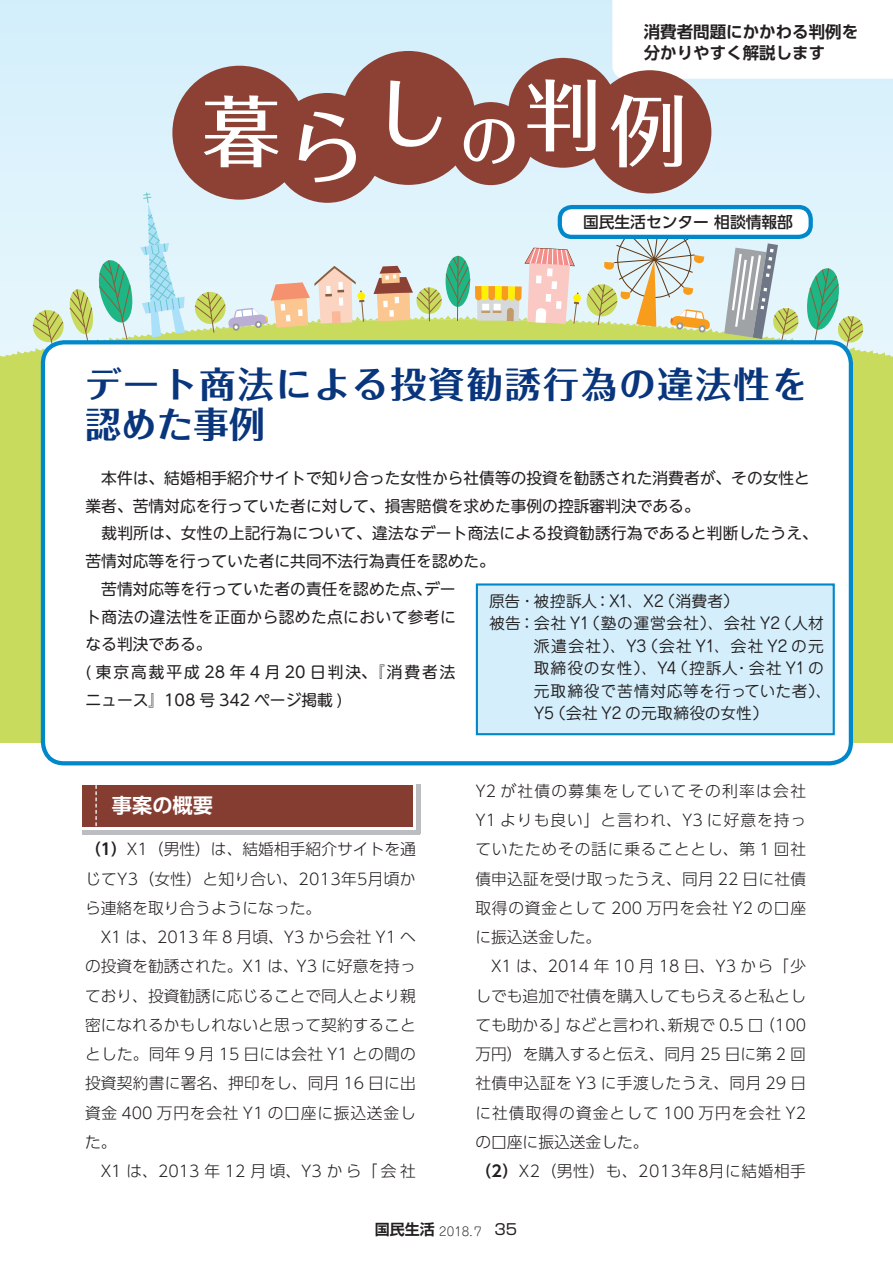
<style>
.page{position:relative;width:893px;height:1263px;background:#fff}
.page>*{position:absolute;margin:0;border:0;box-sizing:border-box;transform-origin:0 0}
.t1{font:500 78.15px "Folk Pro";color:#fff}
.t2{font:700 36px/40.5px "Folk Pro";letter-spacing:.06em;color:#08357c}
.t3{font:700 20.25px "UD Shin Go Pro De";color:#fff}
.t4{font:700 16.5px/21px "UD Shin Go Pro De";color:#231f20}
.t5{font:300 15.75px/29.2px "UD Shin Go Pro";letter-spacing:.01em;color:#231f20;text-align:justify}
.t6{font:15.75px/27.8px "UD Shin M Go Pro";color:#231f20}
.t7{font:15.75px "Jun 201 Pro";letter-spacing:.035em;color:#231f20}
.t8{font:15.75px "Jun 201 Pro";letter-spacing:.08em;color:#231f20}
.t9{font:15.75px "Jun 201 Pro";letter-spacing:.015em;color:#231f20}
.t10{font:15.75px "Jun 201 Pro";letter-spacing:.005em;color:#231f20}
.t11{font:500 15.75px "UD Shin Go Pro";color:#231f20}
.t12{font:300 12px "Jun 101 Pro";color:#231f20}
.s1{font-size:58.5px}
.s2{font-family:"UD Shin Go Pro De";font-weight:700}
.s3{font-family:"Shin Go Pro De";font-weight:700;font-size:15px}
.s4{font-family:"Shin Go Pro";font-weight:400;font-size:15px}
</style>
<div class="page">
<div style="left:0;top:0;width:893px;height:442px;background:#d7f0fb"></div>
<svg style="left:0;top:192px;width:893px;height:167px"></svg>
<div style="left:0;top:359px;width:893px;height:383px;background:#c8db5c"></div>
<div style="left:612px;top:0;width:281px;height:79px;background:#fff"></div>
<div style="left:43px;top:342px;width:808px;height:421px;background:#fff;border-radius:21px"></div>
<div style="left:41px;top:340px;width:812px;height:425px;border:4px solid #0088ca;border-radius:21px"></div>
<div style="left:172px;top:66px;width:134px;height:134px;background:#8d4135;border-radius:50%"></div>
<div style="left:588px;top:70px;width:123px;height:123px;background:#8d4135;border-radius:50%"></div>
<div style="left:341px;top:51px;width:134px;height:134px;background:#8d4135;border-radius:50%"></div>
<div style="left:449px;top:102px;width:83px;height:83px;background:#8d4135;border-radius:50%"></div>
<div style="left:272px;top:93px;width:110px;height:110px;background:#8d4135;border-radius:50%"></div>
<div style="left:508px;top:58px;width:110px;height:110px;background:#8d4135;border-radius:50%"></div>
<div style="left:82px;top:785px;width:330px;height:42px;background:#863d31"></div>
<div style="left:82px;top:830px;width:338px;height:5px;background:#bcbdc0"></div>
<hr style="left:416px;top:785px;width:4px;height:49px;background:#bcbdc0">
<svg style="left:95px;top:785px;width:2px;height:41px"></svg>
<div style="left:476px;top:583px;width:359px;height:152px;background:#d4effb;border:2px solid #0088ca"></div>
<div style="left:560px;top:207px;width:251px;height:30px;background:#fff;border-radius:12px"></div>
<div style="left:558px;top:205px;width:255px;height:34px;border:4px solid #0088ca;border-radius:12px"></div>
<p class="t4" style="left:644px;top:20px;width:216px">消費者問題にかかわる判例を分かりやすく解説します</p>
<h1 class="t1" style="left:202px;top:65px;width:488px">暮らし<span class="s1">の</span>判例</h1>
<p class="t11" style="left:583px;top:209px;width:211px">国民生活センター 相談情報部</p>
<h2 class="t2" style="left:85px;top:359px;width:724px">デート商法による投資勧誘行為の違法性を認めた事例</h2>
<p class="t6" style="left:86px;top:463px;width:734px">　本件は、結婚相手紹介サイトで知り合った女性から社債等の投資を勧誘された消費者が、その女性と業者、苦情対応を行っていた者に対して、損害賠償を求めた事例の控訴審判決である。<br>　裁判所は、女性の上記行為について、違法なデート商法による投資勧誘行為であると判断したうえ、苦情対応等を行っていた者に共同不法行為責任を認めた。<br>　苦情対応等を行っていた者の責任を認めた点、デー<br>ト商法の違法性を正面から認めた点において参考に<br>なる判決である。<br>( 東京高裁平成 28 年 4 月 20 日判決、『消費者法<br>ニュース』108 号 342 ページ掲載 )</p>
<p class="t9" style="left:489px;top:588px;width:252px">原告・被控訴人：X1、X2（消費者）</p>
<p class="t7" style="left:489px;top:611px;width:336px">被告：会社 Y1（塾の運営会社）、会社 Y2（人材</p>
<p class="t8" style="left:534px;top:633px;width:292px">派遣会社）、Y3（会社 Y1、会社 Y2 の元</p>
<p class="t7" style="left:534px;top:656px;width:292px">取締役の女性）、Y4（控訴人・会社 Y1 の</p>
<p class="t7" style="left:534px;top:678px;width:299px">元取締役で苦情対応等を行っていた者）、</p>
<p class="t10" style="left:534px;top:701px;width:236px">Y5（会社 Y2 の元取締役の女性）</p>
<p class="t3" style="left:85px;top:789px;width:129px">　 事案の概要</p>
<p class="t5" style="left:85px;top:834px;width:332px"><span class="s2">（1）</span>X1（男性）は、結婚相手紹介サイトを通じてY3（女性）と知り合い、2013年5月頃から連絡を取り合うようになった。</p>
<p class="t5" style="left:85px;top:922px;width:332px;text-indent:16px">X1 は、2013 年 8 月頃、Y3 から会社 Y1 ヘの投資を勧誘された。X1 は、Y3 に好意を持っており、投資勧誘に応じることで同人とより親密になれるかもしれないと思って契約することとした。同年 9 月 15 日には会社 Y1 との間の投資契約書に署名、押印をし、同月 16 日に出資金 400 万円を会社 Y1 の口座に振込送金した。</p>
<p class="t5" style="left:101px;top:1156px;width:317px">X1 は、2013 年 12 月頃、Y3 から「会社</p>
<p class="t5" style="left:475px;top:776px;width:332px">Y2 が社債の募集をしていてその利率は会社Y1 よりも良い」と言われ、Y3 に好意を持っていたためその話に乗ることとし、第 1 回社債申込証を受け取ったうえ、同月 22 日に社債取得の資金として 200 万円を会社 Y2 の口座に振込送金した。</p>
<p class="t5" style="left:475px;top:951px;width:332px;text-align:left;text-indent:16px">X1 は、2014 年 10 月 18 日、Y3 から「少しでも追加で社債を購入してもらえると私としても助かる」などと言われ、新規で 0.5 口（100万円）を購入すると伝え、同月 25 日に第 2 回社債申込証を Y3 に手渡したうえ、同月 29 日に社債取得の資金として 100 万円を会社 Y2の口座に振込送金した。<br><span class="s2">（2）</span>X2（男性）も、2013年8月に結婚相手</p>
<p class="t12" style="left:375px;top:1221px;width:144px"><span class="s3">国民生活</span> 2018.7 <span class="s4">35</span></p>
</div>
